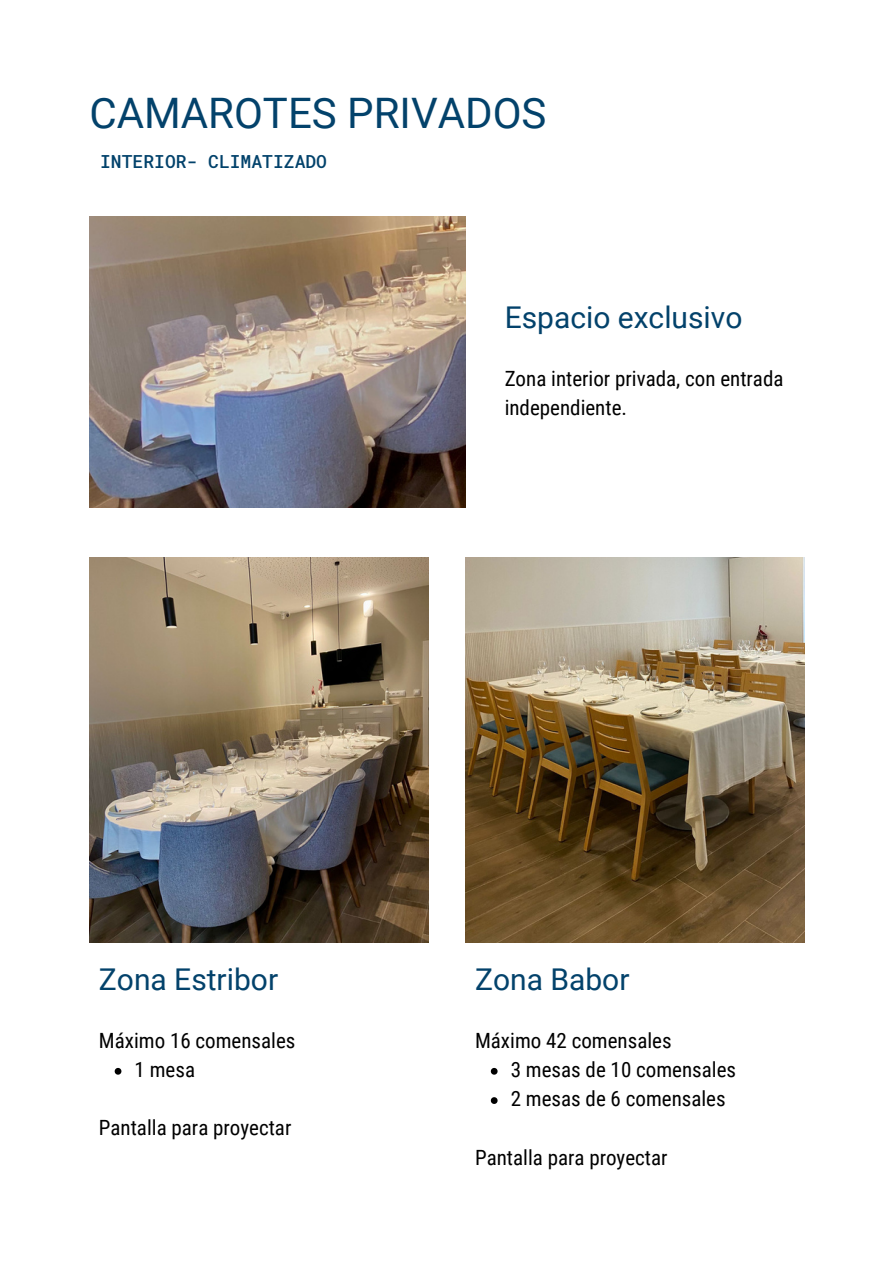
<style>
.page{position:relative;width:893px;height:1264px;background:#fff}
.page>*{position:absolute;margin:0;border:0;box-sizing:border-box;transform-origin:0 0}
.t1{font:42px "Roboto";color:#03426b}
.t2{font:30px "Roboto";color:#03426b}
.t3{font:21px/29.2px "Roboto Condensed";color:#000}
.t4{font:500 18px "Roboto Mono";color:#02426b}
</style>
<div class="page">
<img style="left:89px;top:557px;width:339px;height:385px">
<img style="left:465px;top:557px;width:339px;height:385px">
<img style="left:89px;top:217px;width:376px;height:290px">
<svg style="left:115px;top:1067px;width:6px;height:7px"></svg>
<svg style="left:491px;top:1067px;width:6px;height:7px"></svg>
<svg style="left:491px;top:1097px;width:6px;height:6px"></svg>
<p class="t1" style="left:89px;top:89px;width:458px">CAMAROTES PRIVADOS</p>
<p class="t4" style="left:100px;top:149px;width:228px">INTERIOR- CLIMATIZADO</p>
<h2 class="t2" style="left:504px;top:300px;width:239px">Espacio exclusivo</h2>
<h3 class="t3" style="left:504px;top:364px;width:280px">Zona interior privada, con entrada independiente.</h3>
<p class="t2" style="left:99px;top:962px;width:181px">Zona Estribor</p>
<h2 class="t3" style="left:99px;top:1025px;width:198px">Máximo 16 comensales</h2>
<h3 class="t3" style="left:135px;top:1055px;width:62px">1 mesa</h3>
<h3 class="t3" style="left:99px;top:1113px;width:194px">Pantalla para proyectar</h3>
<h3 class="t2" style="left:475px;top:962px;width:156px">Zona Babor</h3>
<p class="t3" style="left:475px;top:1025px;width:198px">Máximo 42 comensales</p>
<h2 class="t3" style="left:510px;top:1055px;width:227px">3 mesas de 10 comensales</h2>
<h3 class="t3" style="left:510px;top:1084px;width:216px">2 mesas de 6 comensales</h3>
<h3 class="t3" style="left:475px;top:1142px;width:194px">Pantalla para proyectar</h3>
</div>
